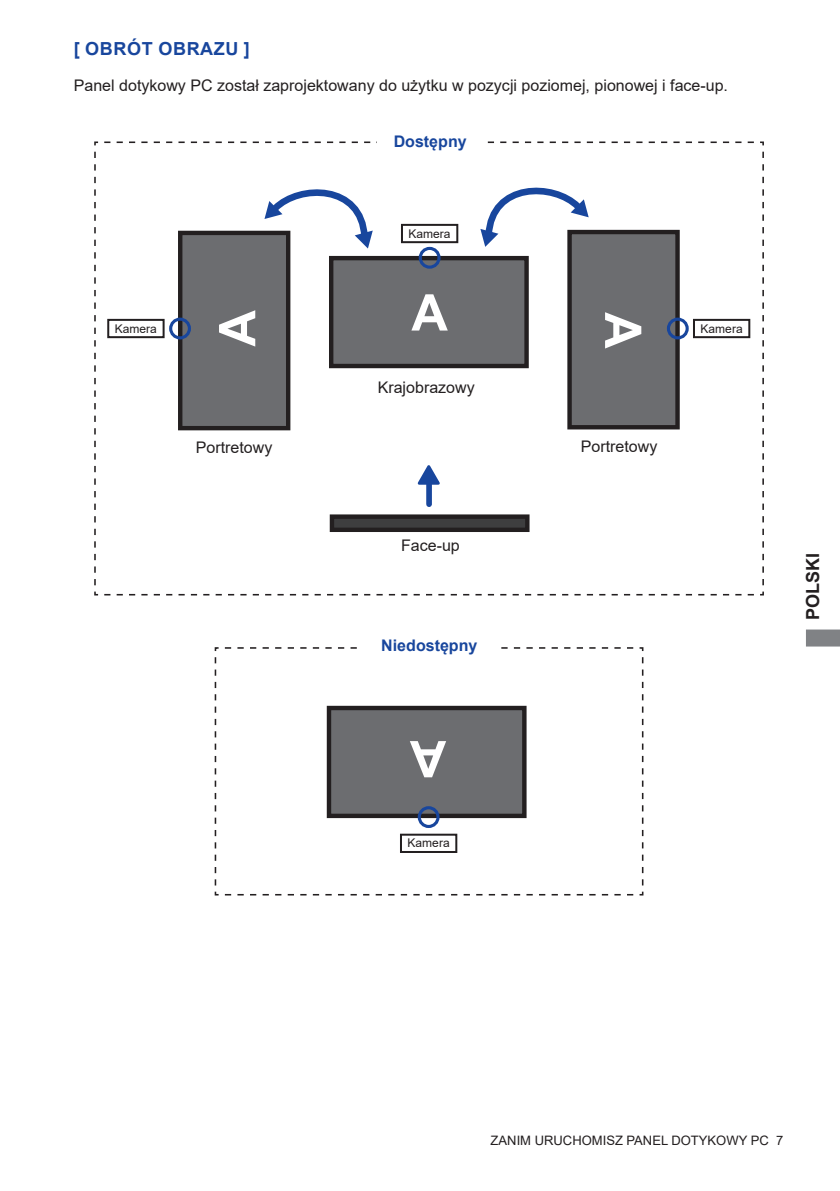
<style>
.page{position:relative;width:840px;height:1191px;background:#fff}
.page>*{position:absolute;margin:0;border:0;box-sizing:border-box;transform-origin:0 0}
.t1{font:700 50.6px "Arial";color:#fff}
.t2{font:700 18px "Arial";letter-spacing:.035em;color:#18469d}
.t3{font:700 18px "Arial";color:#231f20}
.t4{font:16px "Arial";color:#231f20}
.t5{font:700 16px "Arial";color:#18469d}
.t6{font:13px "Arial";color:#231f20}
.t7{font:12px "Arial";color:#231f20}
</style>
<div class="page">
<svg style="left:806px;top:629px;width:33px;height:17px"></svg>
<svg style="left:94px;top:141px;width:670px;height:455px"></svg>
<div style="left:331px;top:258px;width:195px;height:108px;background:#6c6d70"></div>
<div style="left:329px;top:256px;width:199px;height:112px;border:4px solid #231f20"></div>
<div style="left:569px;top:232px;width:108px;height:195px;background:#6c6d70"></div>
<div style="left:567px;top:230px;width:112px;height:199px;border:4px solid #231f20"></div>
<div style="left:376px;top:133px;width:107px;height:21px;background:#fff"></div>
<div style="left:180px;top:233px;width:108px;height:195px;background:#6c6d70"></div>
<div style="left:178px;top:231px;width:112px;height:199px;border:4px solid #231f20"></div>
<div style="left:332px;top:516px;width:195px;height:14px;background:#3e3e3f"></div>
<div style="left:329px;top:514px;width:200px;height:18px;border:4px solid #231f20"></div>
<svg style="left:414px;top:461px;width:28px;height:26px"></svg>
<div style="left:426px;top:483px;width:5px;height:21px;background:#18469d"></div>
<svg style="left:264px;top:188px;width:108px;height:60px"></svg>
<svg style="left:480px;top:188px;width:108px;height:59px"></svg>
<div style="left:418px;top:247px;width:22px;height:22px;border:3px solid #18469d;border-radius:50%"></div>
<div style="left:401px;top:224px;width:57px;height:19px;border:2px solid #231f20"></div>
<div style="left:169px;top:317px;width:22px;height:22px;border:3px solid #18469d;border-radius:50%"></div>
<div style="left:666px;top:317px;width:22px;height:22px;border:3px solid #18469d;border-radius:50%"></div>
<div style="left:692px;top:319px;width:57px;height:19px;border:2px solid #231f20"></div>
<div style="left:107px;top:319px;width:57px;height:19px;border:2px solid #231f20"></div>
<svg style="left:214px;top:647px;width:430px;height:249px"></svg>
<div style="left:329px;top:708px;width:195px;height:108px;background:#6c6d70"></div>
<div style="left:326px;top:706px;width:200px;height:112px;border:4px solid #231f20"></div>
<div style="left:363px;top:637px;width:132px;height:21px;background:#fff"></div>
<div style="left:417px;top:806px;width:22px;height:22px;border:3px solid #18469d;border-radius:50%"></div>
<div style="left:400px;top:833px;width:57px;height:20px;border:2px solid #231f20"></div>
<p class="t2" style="left:74px;top:36px;width:177px">[ OBRÓT OBRAZU ]</p>
<p class="t4" style="left:74px;top:75px;width:655px">Panel dotykowy PC został zaprojektowany do użytku w pozycji poziomej, pionowej i face-up.</p>
<p class="t5" style="left:393px;top:130px;width:74px">Dostępny</p>
<p class="t7" style="left:408px;top:225px;width:44px">Kamera</p>
<h1 class="t1" style="left:411px;top:277px;width:38px">A</h1>
<h1 class="t1" style="left:202px;top:346px;width:38px;rotate:-90deg">A</h1>
<h1 class="t1" style="left:658px;top:312px;width:38px;rotate:90deg">A</h1>
<p class="t7" style="left:115px;top:320px;width:44px">Kamera</p>
<p class="t7" style="left:700px;top:320px;width:44px">Kamera</p>
<p class="t4" style="left:196px;top:436px;width:78px">Portretowy</p>
<p class="t4" style="left:377px;top:376px;width:98px">Krajobrazowy</p>
<p class="t4" style="left:401px;top:535px;width:60px">Face-up</p>
<p class="t5" style="left:381px;top:634px;width:98px">Niedostępny</p>
<h1 class="t1" style="left:446px;top:794px;width:38px;rotate:-180deg">A</h1>
<p class="t7" style="left:407px;top:835px;width:44px">Kamera</p>
<p class="t4" style="left:580px;top:435px;width:78px">Portretowy</p>
<p class="t3" style="left:799px;top:620px;width:69px;rotate:-90deg">POLSKI</p>
<p class="t6" style="left:490px;top:1131px;width:294px">ZANIM URUCHOMISZ PANEL DOTYKOWY PC 7</p>
</div>
